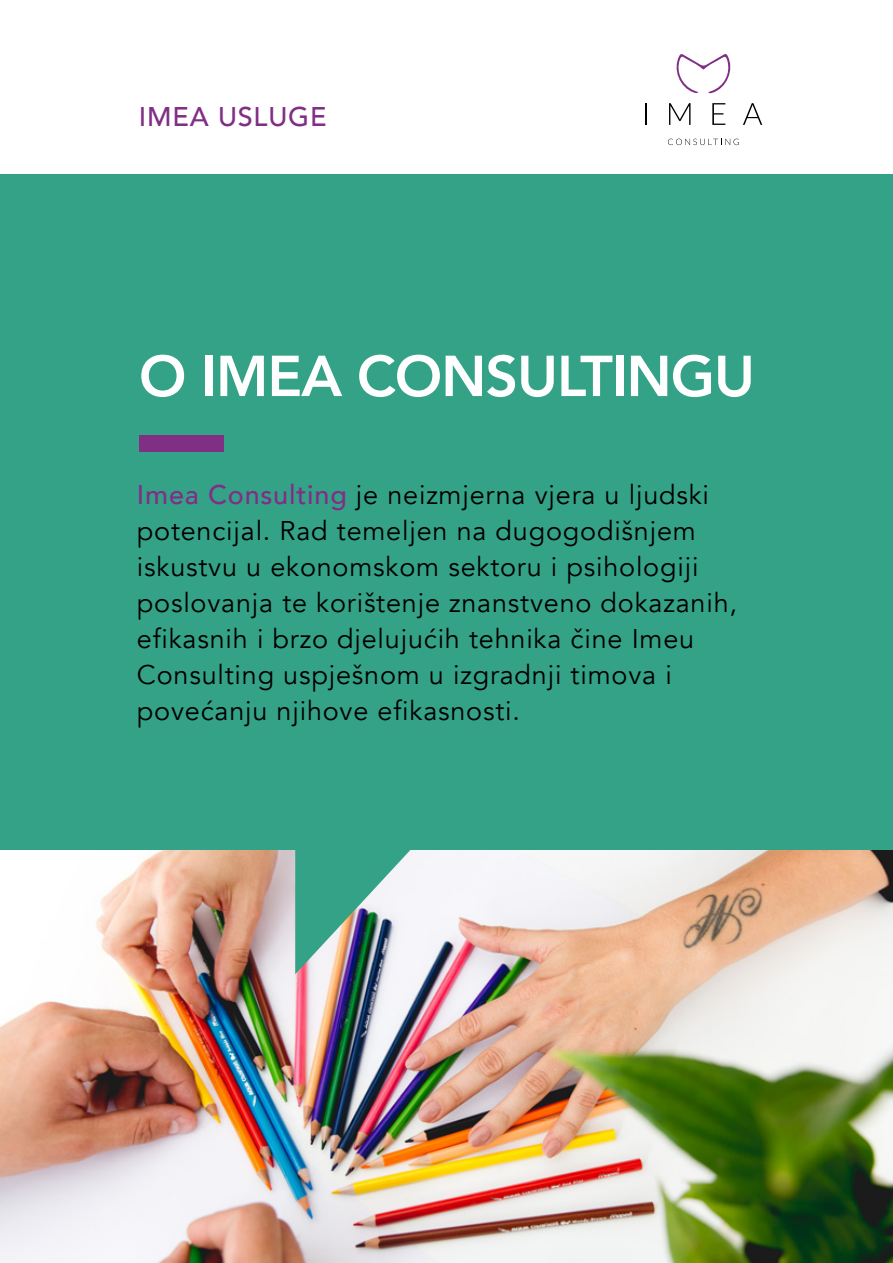
<style>
.page{position:relative;width:893px;height:1263px;background:#fff}
.page>*{position:absolute;margin:0;border:0;box-sizing:border-box;transform-origin:0 0}
.t1{font:800 57px "Avenir";letter-spacing:-.02em;color:#fff}
.t2{font:27px/36px "Avenir";letter-spacing:.03em;color:#000}
.t3{font:500 27px "Avenir";letter-spacing:.03em;color:#812e85}
.s1{font-weight:500;color:#812e85}
</style>
<div class="page">
<img style="left:0;top:849px;width:893px;height:414px">
<div style="left:0;top:174px;width:893px;height:675px;background:#34a287"></div>
<img style="left:295px;top:849px;width:125px;height:125px">
<div style="left:139px;top:435px;width:84px;height:17px;background:#812e85"></div>
<hr style="left:645px;top:103px;width:2px;height:22px;background:#000">
<svg style="left:669px;top:103px;width:21px;height:22px"></svg>
<svg style="left:712px;top:103px;width:13px;height:22px"></svg>
<svg style="left:743px;top:103px;width:19px;height:22px"></svg>
<svg style="left:676px;top:54px;width:55px;height:40px"></svg>
<svg style="left:668px;top:139px;width:71px;height:6px"></svg>
<p class="t3" style="left:139px;top:93px;width:189px">IMEA USLUGE</p>
<h1 class="t1" style="left:139px;top:332px;width:617px">O IMEA CONSULTINGU</h1>
<p class="t2" style="left:137px;top:477px;width:602px"><span class="s1">Imea Consulting</span> je neizmjerna vjera u ljudski potencijal. Rad temeljen na dugogodišnjem iskustvu u ekonomskom sektoru i psihologiji poslovanja te korištenje znanstveno dokazanih, efikasnih i brzo djelujućih tehnika čine Imeu Consulting uspješnom u izgradnji timova i povećanju njihove efikasnosti.</p>
</div>
